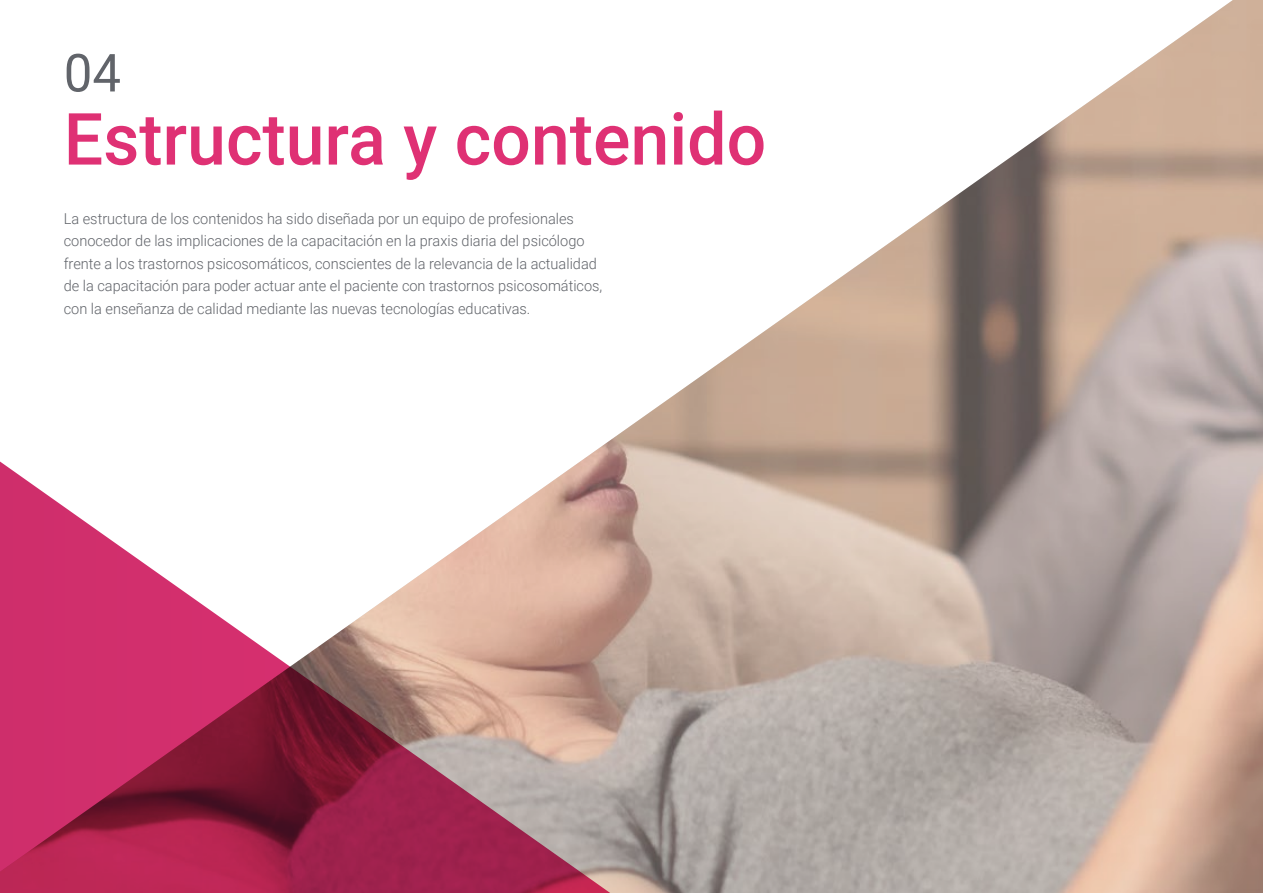
<style>
.page{position:relative;width:1263px;height:893px;background:#fff}
.page>*{position:absolute;margin:0;border:0;box-sizing:border-box;transform-origin:0 0}
.t1{font:500 72px "Roboto";color:#df3174}
.t2{font:52.5px "Roboto";color:#61646a}
.t3{font:300 15px/22.5px "Roboto";color:#61646a}
</style>
<div class="page">
<img style="left:602px;top:0;width:661px;height:893px">
<svg style="left:0;top:446px;width:640px;height:447px"></svg>
<h2 class="t2" style="left:64px;top:36px;width:59px">04</h2>
<h1 class="t1" style="left:64px;top:89px;width:704px">Estructura y contenido</h1>
<p class="t3" style="left:64px;top:207px;width:540px">La estructura de los contenidos ha sido diseñada por un equipo de profesionales conocedor de las implicaciones de la capacitación en la praxis diaria del psicólogo frente a los trastornos psicosomáticos, conscientes de la relevancia de la actualidad de la capacitación para poder actuar ante el paciente con trastornos psicosomáticos, con la enseñanza de calidad mediante las nuevas tecnologías educativas.</p>
</div>
